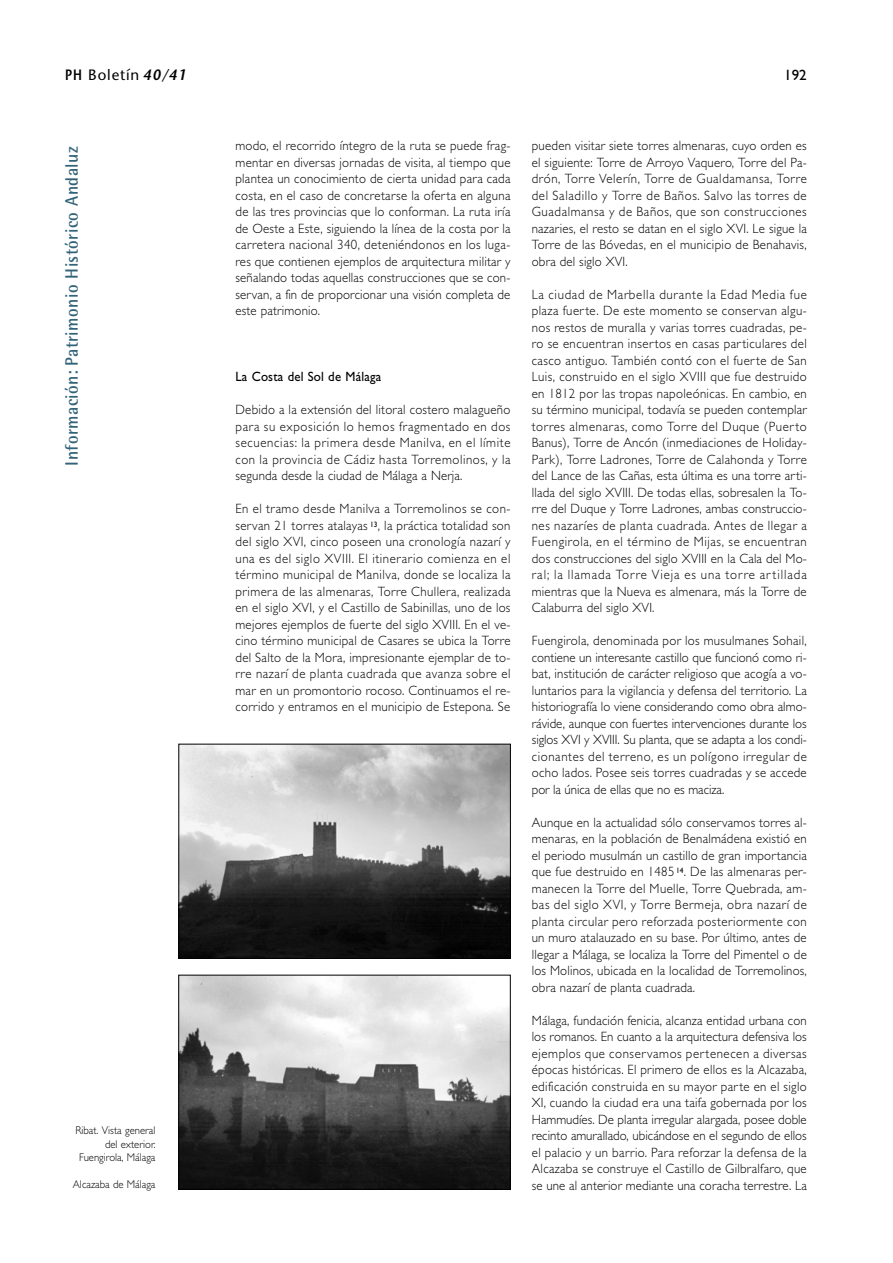
<style>
.page{position:relative;width:893px;height:1263px;background:#fff}
.page>*{position:absolute;margin:0;border:0;box-sizing:border-box;transform-origin:0 0}
.t1{font:700 18px "Rotis Semi Sans";letter-spacing:.025em;color:#326378;scale:.95 1}
.t2{font:15px "Stone Sans";letter-spacing:.055em;color:#000}
.t3{font:15px "Gill Sans";color:#000}
.t4{font:300 13.5px/16.5px "Gill Sans";letter-spacing:.015em;color:#000;text-align:justify;scale:.95 1}
.t5{font:13.5px "Gill Sans";letter-spacing:.015em;color:#000;scale:.95 1}
.t6{font:300 11.25px/13.5px "Gill Sans";color:#000;text-align:right;scale:.95 1}
.s1{font-weight:600}
.s2{font-weight:600;font-style:italic}
</style>
<div class="page">
<img style="left:181px;top:746px;width:327px;height:211px">
<div style="left:179px;top:744px;width:331px;height:215px;border:1px solid #000"></div>
<img style="left:181px;top:977px;width:327px;height:211px">
<div style="left:179px;top:975px;width:331px;height:215px;border:1px solid #000"></div>
<p class="t2" style="left:65px;top:69px;width:123px"><span class="s1">PH</span> Boletín <span class="s2">40/41</span></p>
<p class="t3" style="left:784px;top:69px;width:24px">192</p>
<h1 class="t1" style="left:65px;top:466px;width:337px;rotate:-90deg">Información: Patrimonio Histórico Andaluz</h1>
<p class="t6" style="left:75px;top:1125px;width:86px">Ribat. Vista general del exterior.<br>Fuengirola, Málaga</p>
<p class="t6" style="left:73px;top:1179px;width:88px">Alcazaba de Málaga</p>
<p class="t4" style="left:235px;top:139px;width:291px">modo, el recorrido íntegro de la ruta se puede frag&shy;mentar en diversas jornadas de visita, al tiempo que plantea un conocimiento de cierta unidad para cada costa, en el caso de concretarse la oferta en alguna de las tres provincias que lo conforman. La ruta iría de Oeste a Este, siguiendo la línea de la costa por la carretera nacional 340, deteniéndonos en los luga&shy;res que contienen ejemplos de arquitectura militar y señalando todas aquellas construcciones que se con&shy;servan, a fin de proporcionar una visión completa de este patrimonio.</p>
<p class="t5" style="left:235px;top:371px;width:155px">La Costa del Sol de Málaga</p>
<p class="t4" style="left:235px;top:403px;width:291px">Debido a la extensión del litoral costero malagueño para su exposición lo hemos fragmentado en dos secuencias: la primera desde Manilva, en el límite con la provincia de Cádiz hasta Torremolinos, y la segunda desde la ciudad de Málaga a Nerja.</p>
<p class="t4" style="left:235px;top:502px;width:291px">En el tramo desde Manilva a Torremolinos se con&shy;servan 21 torres atalayas <sup>13</sup>, la práctica totalidad son del siglo XVI, cinco poseen una cronología nazarí y una es del siglo XVIII. El itinerario comienza en el término municipal de Manilva, donde se localiza la primera de las almenaras, Torre Chullera, realizada en el siglo XVI, y el Castillo de Sabinillas, uno de los mejores ejemplos de fuerte del siglo XVIII. En el ve&shy;cino término municipal de Casares se ubica la Torre del Salto de la Mora, impresionante ejemplar de to&shy;rre nazarí de planta cuadrada que avanza sobre el mar en un promontorio rocoso. Continuamos el re&shy;corrido y entramos en el municipio de Estepona. Se</p>
<p class="t4" style="left:531px;top:139px;width:291px">pueden visitar siete torres almenaras, cuyo orden es el siguiente: Torre de Arroyo Vaquero, Torre del Pa&shy;drón, Torre Velerín, Torre de Gualdamansa, Torre del Saladillo y Torre de Baños. Salvo las torres de Guadalmansa y de Baños, que son construcciones nazaries, el resto se datan en el siglo XVI. Le sigue la Torre de las Bóvedas, en el municipio de Benahavis, obra del siglo XVI.</p>
<p class="t4" style="left:531px;top:287px;width:291px">La ciudad de Marbella durante la Edad Media fue plaza fuerte. De este momento se conservan algu&shy;nos restos de muralla y varias torres cuadradas, pe&shy;ro se encuentran insertos en casas particulares del casco antiguo. También contó con el fuerte de San Luis, construido en el siglo XVIII que fue destruido en 1812 por las tropas napoleónicas. En cambio, en su término municipal, todavía se pueden contemplar torres almenaras, como Torre del Duque (Puerto Banus), Torre de Ancón (inmediaciones de Holiday-Park), Torre Ladrones, Torre de Calahonda y Torre del Lance de las Cañas, esta última es una torre arti&shy;llada del siglo XVIII. De todas ellas, sobresalen la To&shy;rre del Duque y Torre Ladrones, ambas construccio&shy;nes nazaríes de planta cuadrada. Antes de llegar a Fuengirola, en el término de Mijas, se encuentran dos construcciones del siglo XVIII en la Cala del Mo&shy;ral; la llamada Torre Vieja es una torre artillada mientras que la Nueva es almenara, más la Torre de Calaburra del siglo XVI.</p>
<p class="t4" style="left:531px;top:634px;width:291px">Fuengirola, denominada por los musulmanes Sohail, contiene un interesante castillo que funcionó como ri&shy;bat, institución de carácter religioso que acogía a vo&shy;luntarios para la vigilancia y defensa del territorio. La historiografía lo viene considerando como obra almo&shy;rávide, aunque con fuertes intervenciones durante los siglos XVI y XVIII. Su planta, que se adapta a los condi&shy;cionantes del terreno, es un polígono irregular de ocho lados. Posee seis torres cuadradas y se accede por la única de ellas que no es maciza.</p>
<p class="t4" style="left:531px;top:815px;width:291px">Aunque en la actualidad sólo conservamos torres al&shy;menaras, en la población de Benalmádena existió en el periodo musulmán un castillo de gran importancia que fue destruido en 1485 <sup>14</sup>. De las almenaras per&shy;manecen la Torre del Muelle, Torre Quebrada, am&shy;bas del siglo XVI, y Torre Bermeja, obra nazarí de planta circular pero reforzada posteriormente con un muro atalauzado en su base. Por último, antes de llegar a Málaga, se localiza la Torre del Pimentel o de los Molinos, ubicada en la localidad de Torremolinos, obra nazarí de planta cuadrada.</p>
<p class="t4" style="left:531px;top:1013px;width:291px">Málaga, fundación fenicia, alcanza entidad urbana con los romanos. En cuanto a la arquitectura defensiva los ejemplos que conservamos pertenecen a diversas épocas históricas. El primero de ellos es la Alcazaba, edificación construida en su mayor parte en el siglo XI, cuando la ciudad era una taifa gobernada por los Hammudíes. De planta irregular alargada, posee doble recinto amurallado, ubicándose en el segundo de ellos el palacio y un barrio. Para reforzar la defensa de la Alcazaba se construye el Castillo de Gilbralfaro, que se une al anterior mediante una coracha terrestre. La</p>
</div>
